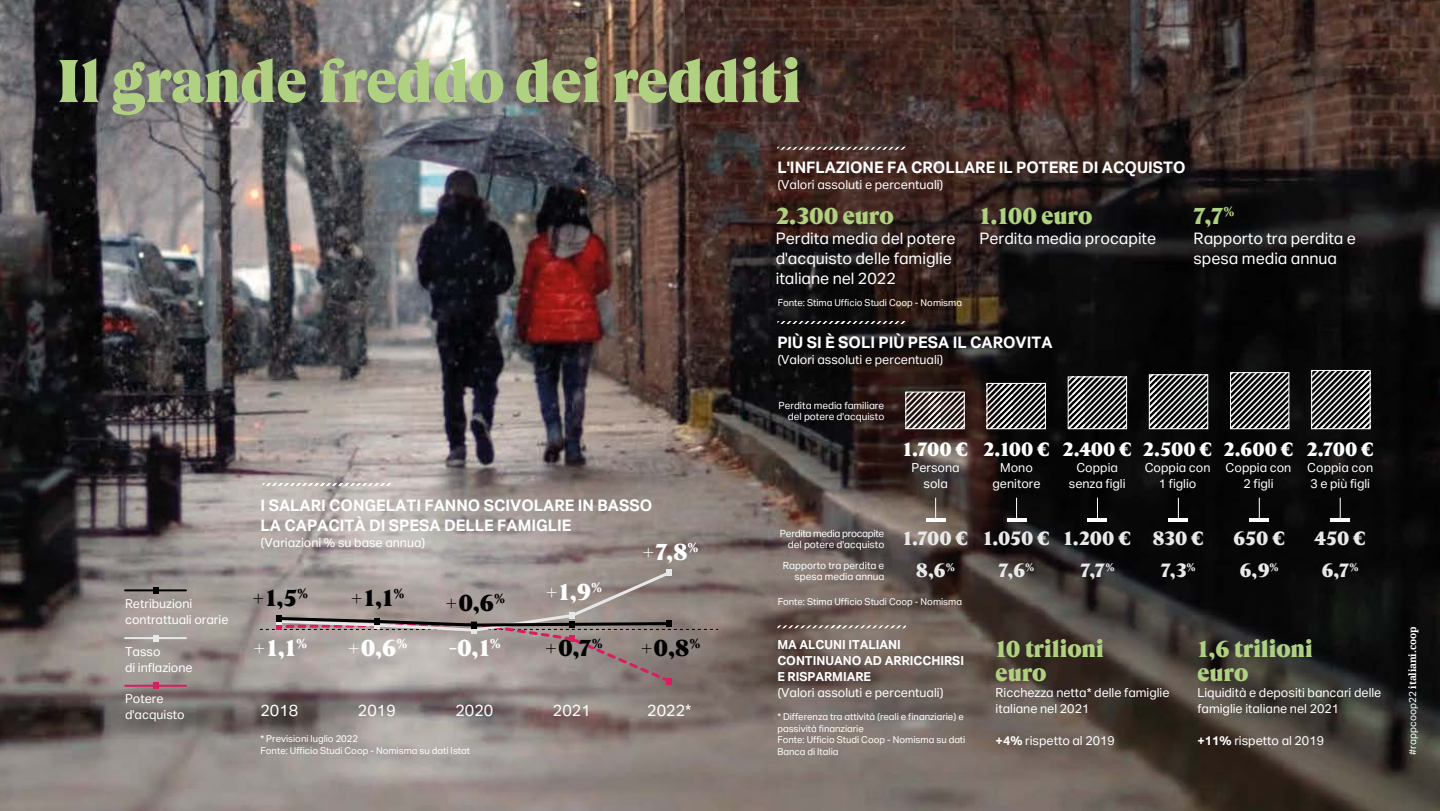
<style>
.page{position:relative;width:1440px;height:811px;background:#fff}
.page>*{position:absolute;margin:0;border:0;box-sizing:border-box;transform-origin:0 0}
.t1{font:60px "GT Super WT Betav 5 Super";color:#afd181}
.t2{font:24px/24px "GT Super WT Betav 5 Super";color:#afd181}
.t3{font:24px "GT Super WT Betav 5 Super";color:#fff}
.t4{font:24px "GT Super WT Betav 5 Super";color:#000}
.t5{font:20px "GT Super WT Betav 5 Super";color:#e9e9e9}
.t6{font:20px "GT Super WT Betav 5 Super";color:#fff}
.t7{font:16px/20px "Actief Grotesque";color:#fff}
.t8{font:700 16px/20px "Actief Grotesque";color:#fff}
.t9{font:12.5px/16px "Actief Grotesque";color:#fff}
.t10{font:700 12.5px/16px "Actief Grotesque";color:#fff}
.t11{font:10px/11.5px "Actief Grotesque";color:#fff;text-align:right}
.t12{font:10px/11.5px "Actief Grotesque";letter-spacing:-.03em;color:#fff;text-align:right}
.t13{font:700 10px "Droid Serif";letter-spacing:-.02em;color:#fff}
.t14{font:9.5px/11.5px "Actief Grotesque";color:#fff}
.s1{font-weight:700}
.s2{font-family:"Actief Grotesque";font-weight:400}
</style>
<div class="page">
<img style="left:0;top:0;width:1440px;height:811px">
<hr style="left:777px;top:145px;width:129px;height:3px;background:#bfbfbf">
<hr style="left:777px;top:625px;width:129px;height:3px;background:#bfbfbf">
<hr style="left:777px;top:321px;width:129px;height:3px;background:#bfbfbf">
<hr style="left:777px;top:147px;width:129px;height:3px;background:#bfbfbf">
<hr style="left:263px;top:483px;width:128px;height:3px;background:#bfbfbf">
<svg style="left:907px;top:393px;width:56px;height:34px"></svg>
<div style="left:905px;top:391px;width:60px;height:38px;border:1px solid #fff"></div>
<svg style="left:988px;top:385px;width:56px;height:42px"></svg>
<div style="left:986px;top:383px;width:60px;height:46px;border:1px solid #fff"></div>
<svg style="left:1070px;top:378px;width:55px;height:49px"></svg>
<div style="left:1068px;top:376px;width:59px;height:53px;border:1px solid #fff"></div>
<svg style="left:1151px;top:376px;width:55px;height:51px"></svg>
<div style="left:1149px;top:374px;width:59px;height:55px;border:1px solid #fff"></div>
<svg style="left:1232px;top:374px;width:55px;height:53px"></svg>
<div style="left:1230px;top:372px;width:59px;height:57px;border:1px solid #fff"></div>
<svg style="left:1313px;top:372px;width:56px;height:55px"></svg>
<div style="left:1311px;top:370px;width:60px;height:59px;border:1px solid #fff"></div>
<svg style="left:260px;top:569px;width:458px;height:116px;background:#9e9391"></svg>
<hr style="left:125px;top:685px;width:61px;height:2px;background:#d81d61">
<svg style="left:153px;top:683px;width:6px;height:6px"></svg>
<hr style="left:125px;top:637px;width:61px;height:2px;background:#e8e8e8">
<svg style="left:153px;top:635px;width:6px;height:6px"></svg>
<hr style="left:125px;top:589px;width:61px;height:2px;background:#000">
<svg style="left:153px;top:587px;width:6px;height:6px"></svg>
<svg style="left:935px;top:498px;width:1px;height:20px"></svg>
<hr style="left:926px;top:518px;width:19px;height:3px;background:#fff">
<svg style="left:1016px;top:498px;width:1px;height:20px"></svg>
<hr style="left:1007px;top:518px;width:19px;height:3px;background:#fff">
<svg style="left:1097px;top:498px;width:1px;height:20px"></svg>
<hr style="left:1088px;top:518px;width:19px;height:3px;background:#fff">
<svg style="left:1178px;top:498px;width:1px;height:20px"></svg>
<hr style="left:1169px;top:518px;width:19px;height:3px;background:#fff">
<svg style="left:1259px;top:498px;width:1px;height:20px"></svg>
<hr style="left:1250px;top:518px;width:19px;height:3px;background:#fff">
<svg style="left:1340px;top:498px;width:1px;height:20px"></svg>
<hr style="left:1330px;top:518px;width:20px;height:3px;background:#fff">
<h1 class="t1" style="left:57px;top:44px;width:745px">Il grande freddo dei redditi</h1>
<p class="t8" style="left:777px;top:157px;width:410px">L'INFLAZIONE FA CROLLARE IL POTERE DI ACQUISTO</p>
<p class="t9" style="left:777px;top:176px;width:168px">(Valori assoluti e percentuali)</p>
<h2 class="t2" style="left:776px;top:203px;width:120px">2.300 euro</h2>
<p class="t7" style="left:776px;top:228px;width:181px">Perdita media del potere d'acquisto delle famiglie italiane nel 2022</p>
<h2 class="t2" style="left:979px;top:203px;width:115px">1.100 euro</h2>
<p class="t7" style="left:979px;top:228px;width:178px">Perdita media procapite</p>
<p class="t14" style="left:778px;top:297px;width:186px">Fonte: Stima Ufficio Studi Coop - Nomisma</p>
<h2 class="t2" style="left:1194px;top:203px;width:43px">7,7<sup>%</sup></h2>
<p class="t7" style="left:1194px;top:228px;width:164px">Rapporto tra perdita e spesa media annua</p>
<p class="t8" style="left:777px;top:332px;width:277px">PIÙ SI È SOLI PIÙ PESA IL CAROVITA</p>
<p class="t9" style="left:777px;top:351px;width:168px">(Valori assoluti e percentuali)</p>
<p class="t11" style="left:778px;top:399px;width:107px">Perdita media familiare del potere d'acquisto</p>
<p class="t9" style="left:125px;top:595px;width:105px">Retribuzioni contrattuali orarie</p>
<p class="t9" style="left:125px;top:643px;width:69px">Tasso<br>di inflazione</p>
<p class="t9" style="left:125px;top:691px;width:61px">Potere d'acquisto</p>
<p class="t8" style="left:261px;top:495px;width:393px">I SALARI CONGELATI FANNO SCIVOLARE IN BASSO<br>LA CAPACITÀ DI SPESA DELLE FAMIGLIE</p>
<p class="t9" style="left:261px;top:535px;width:166px">(Variazioni % su base annua)</p>
<h2 class="t3" style="left:642px;top:537px;width:59px">+7,8<sup>%</sup></h2>
<h2 class="t4" style="left:252px;top:582px;width:58px">+1,5<sup>%</sup></h2>
<h2 class="t4" style="left:350px;top:582px;width:56px">+1,1<sup>%</sup></h2>
<h2 class="t4" style="left:445px;top:587px;width:62px">+0,6<sup>%</sup></h2>
<h2 class="t3" style="left:545px;top:576px;width:59px">+1,9<sup>%</sup></h2>
<h2 class="t3" style="left:253px;top:632px;width:56px">+1,1<sup>%</sup></h2>
<h2 class="t3" style="left:347px;top:632px;width:62px">+0,6<sup>%</sup></h2>
<h2 class="t3" style="left:449px;top:632px;width:54px">-0,1<sup>%</sup></h2>
<h2 class="t4" style="left:544px;top:632px;width:60px">+0,7<sup>%</sup></h2>
<h2 class="t4" style="left:640px;top:632px;width:62px">+0,8<sup>%</sup></h2>
<p class="t7" style="left:261px;top:700px;width:39px">2018</p>
<p class="t7" style="left:358px;top:700px;width:39px">2019</p>
<p class="t7" style="left:455px;top:700px;width:39px">2020</p>
<p class="t7" style="left:553px;top:700px;width:39px">2021</p>
<p class="t7" style="left:647px;top:700px;width:46px">2022*</p>
<p class="t14" style="left:261px;top:733px;width:211px">* Previsioni luglio 2022<br>Fonte: Ufficio Studi Coop - Nomisma su dati Istat</p>
<p class="t12" style="left:780px;top:527px;width:106px">Perdita media procapite del potere d'acquisto</p>
<p class="t11" style="left:783px;top:559px;width:103px">Rapporto tra perdita e spesa media annua</p>
<h3 class="t6" style="left:903px;top:437px;width:67px">1.700 €</h3>
<p class="t9" style="left:912px;top:460px;width:50px;text-align:center">Persona sola</p>
<h3 class="t6" style="left:983px;top:437px;width:68px">2.100 €</h3>
<p class="t9" style="left:993px;top:460px;width:50px;text-align:center">Mono genitore</p>
<h3 class="t6" style="left:1062px;top:437px;width:71px">2.400 €</h3>
<p class="t9" style="left:1069px;top:460px;width:58px;text-align:center">Coppia senza figli</p>
<h3 class="t6" style="left:1143px;top:437px;width:71px">2.500 €</h3>
<p class="t9" style="left:1145px;top:460px;width:67px;text-align:center">Coppia con<br>1 figlio</p>
<h3 class="t6" style="left:1224px;top:437px;width:72px">2.600 €</h3>
<p class="t9" style="left:1226px;top:460px;width:67px;text-align:center">Coppia con<br>2 figli</p>
<h3 class="t6" style="left:1306px;top:437px;width:69px">2.700 €</h3>
<p class="t9" style="left:1307px;top:460px;width:67px">Coppia con<br>3 e più figli</p>
<h3 class="t5" style="left:903px;top:526px;width:303px">1.700 € 1.050 € 1.200 € 830 €</h3>
<h3 class="t5" style="left:1233px;top:526px;width:53px">650 €</h3>
<h3 class="t5" style="left:1315px;top:526px;width:53px">450 €</h3>
<h3 class="t5" style="left:916px;top:558px;width:40px">8,6<sup>%</sup></h3>
<h3 class="t5" style="left:999px;top:558px;width:37px">7,6<sup>%</sup></h3>
<h3 class="t5" style="left:1080px;top:558px;width:36px">7,7<sup>%</sup></h3>
<h3 class="t5" style="left:1161px;top:558px;width:36px">7,3<sup>%</sup></h3>
<h3 class="t5" style="left:1240px;top:558px;width:41px">6,9<sup>%</sup></h3>
<h3 class="t5" style="left:1322px;top:558px;width:39px">6,7<sup>%</sup></h3>
<p class="t14" style="left:778px;top:596px;width:186px">Fonte: Stima Ufficio Studi Coop - Nomisma</p>
<p class="t10" style="left:777px;top:636px;width:188px">MA ALCUNI ITALIANI<br>CONTINUANO AD ARRICCHIRSI<br>E RISPARMIARE</p>
<p class="t9" style="left:777px;top:684px;width:168px">(Valori assoluti e percentuali)</p>
<p class="t14" style="left:777px;top:711px;width:190px">* Differenza tra attività (reali e finanziarie) e passività finanziarie<br>Fonte: Ufficio Studi Coop - Nomisma su dati<br>Banca di Italia</p>
<h2 class="t2" style="left:996px;top:635px;width:110px">10 trilioni euro</h2>
<p class="t9" style="left:996px;top:684px;width:175px">Ricchezza netta* delle famiglie italiane nel 2021</p>
<p class="t9" style="left:996px;top:732px;width:121px"><span class="s1">+4%</span> rispetto al 2019</p>
<h2 class="t2" style="left:1197px;top:635px;width:117px">1,6 trilioni euro</h2>
<p class="t9" style="left:1197px;top:684px;width:186px">Liquidità e depositi bancari delle famiglie italiane nel 2021</p>
<p class="t9" style="left:1197px;top:732px;width:128px"><span class="s1">+11%</span> rispetto al 2019</p>
<p class="t13" style="left:1407px;top:755px;width:129px;rotate:-90deg"><span class="s2">#rappcoop22</span> italiani.coop</p>
</div>
